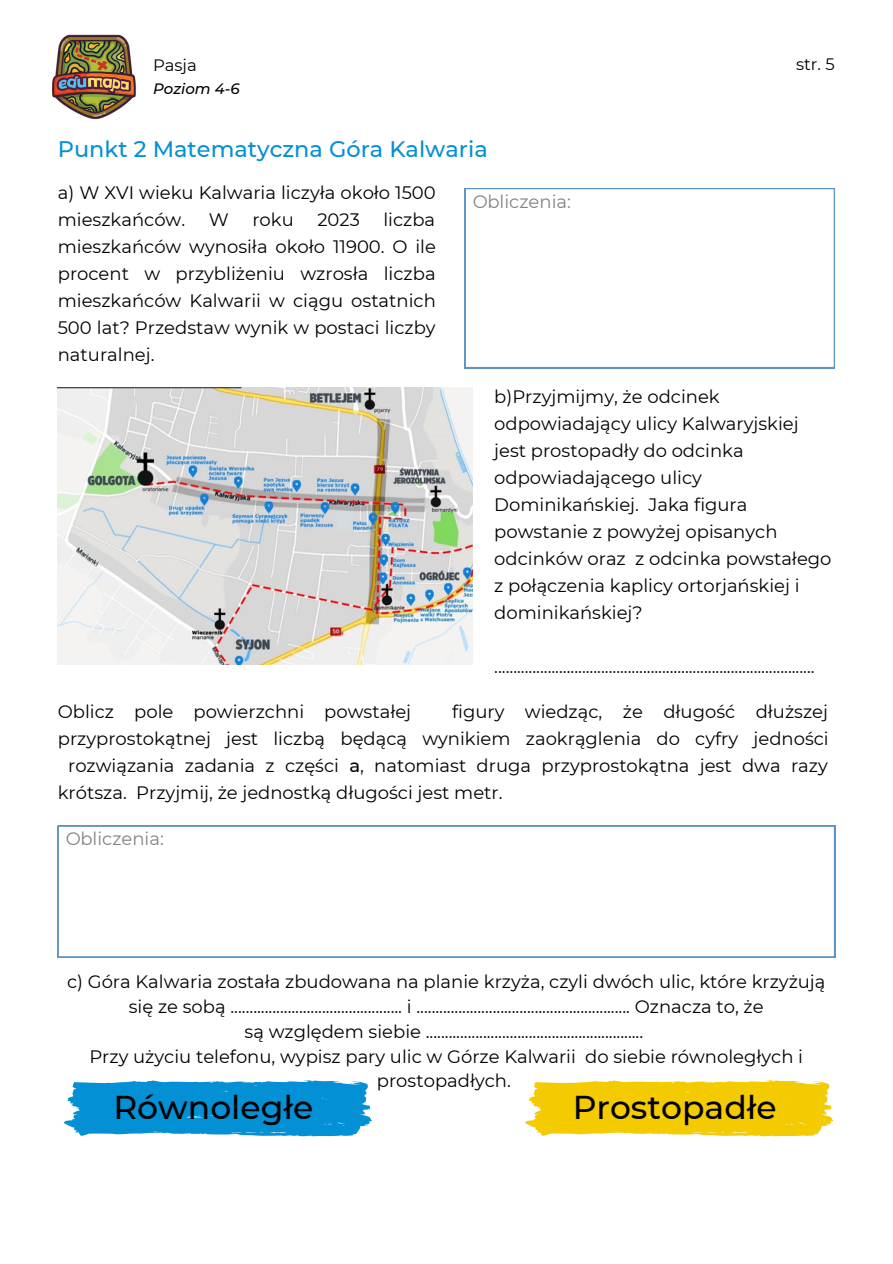
<style>
.page{position:relative;width:893px;height:1264px;background:#fff}
.page>*{position:absolute;margin:0;border:0;box-sizing:border-box;transform-origin:0 0}
.t1{font:500 33px "Montserrat";color:#000}
.t2{font:500 22.5px "Montserrat";color:#0490d4}
.t3{font:18px/27px "Montserrat";color:#000}
.t4{font:16.5px "Montserrat";color:#000}
.t5{font:italic 500 15px "Montserrat";color:#000}
.s1{font-weight:500}
</style>
<div class="page">
<img style="left:58px;top:388px;width:415px;height:276px">
<svg style="left:64px;top:1080px;width:308px;height:56px;background:#1f9cd8"></svg>
<svg style="left:525px;top:1080px;width:308px;height:56px;background:#f4d01c"></svg>
<img style="left:52px;top:34px;width:84px;height:86px">
<svg style="left:465px;top:188px;width:369px;height:180px"></svg>
<svg style="left:58px;top:825px;width:776px;height:132px"></svg>
<p class="t4" style="left:153px;top:55px;width:45px">Pasja</p>
<p class="t5" style="left:153px;top:79px;width:88px">Poziom 4-6</p>
<p class="t2" style="left:58px;top:135px;width:431px">Punkt 2 Matematyczna Góra Kalwaria</p>
<p class="t3" style="left:58px;top:179px;width:379px">a) W XVI wieku Kalwaria liczyła około 1500 mieszkańców.</p>
<p class="t3" style="left:472px;top:188px;width:100px">Obliczenia:</p>
<p class="t3" style="left:58px;top:206px;width:379px;text-align:justify;text-indent:325px">liczba mieszkańców wynosiła około 11900. O ile procent w przybliżeniu wzrosła liczba mieszkańców Kalwarii w ciągu ostatnich 500 lat? Przedstaw wynik w postaci liczby naturalnej.</p>
<p class="t3" style="left:209px;top:206px;width:21px">W</p>
<p class="t3" style="left:252px;top:206px;width:43px">roku</p>
<p class="t3" style="left:317px;top:206px;width:44px">2023</p>
<p class="t4" style="left:796px;top:54px;width:40px">str. 5</p>
<p class="t3" style="left:494px;top:383px;width:339px">b)Przyjmijmy, że odcinek odpowiadający ulicy Kalwaryjskiej jest prostopadły do odcinka odpowiadającego ulicy<br>Dominikańskiej. Jaka figura powstanie z powyżej opisanych odcinków oraz z odcinka powstałego z połączenia kaplicy ortorjańskiej i dominikańskiej?</p>
<p class="t3" style="left:494px;top:653px;width:322px">....................................................................................</p>
<p class="t3" style="left:58px;top:698px;width:355px">Oblicz pole powierzchni powstałej</p>
<p class="t3" style="left:452px;top:698px;width:377px">figury wiedząc, że długość dłuższej</p>
<p class="t3" style="left:58px;top:725px;width:772px">przyprostokątnej jest liczbą będącą wynikiem zaokrąglenia do cyfry jedności</p>
<p class="t3" style="left:68px;top:752px;width:761px">rozwiązania zadania z części <span class="s1">a</span>, natomiast druga przyprostokątna jest dwa razy</p>
<p class="t3" style="left:58px;top:779px;width:446px">krótsza. Przyjmij, że jednostką długości jest metr.</p>
<p class="t3" style="left:65px;top:825px;width:100px">Obliczenia:</p>
<p class="t3" style="left:67px;top:969px;width:760px;line-height:24.8px;text-align:center">c) Góra Kalwaria została zbudowana na planie krzyża, czyli dwóch ulic, które krzyżują się ze sobą ............................................. i ........................................................ Oznacza to, że</p>
<p class="t3" style="left:244px;top:1017px;width:400px">są względem siebie .........................................................</p>
<p class="t3" style="left:89px;top:1043px;width:715px;line-height:24.8px;text-align:center">Przy użyciu telefonu, wypisz pary ulic w Górze Kalwarii do siebie równoległych i prostopadłych.</p>
<p class="t1" style="left:113px;top:1087px;width:201px">Równoległe</p>
<p class="t1" style="left:572px;top:1087px;width:205px">Prostopadłe</p>
</div>
